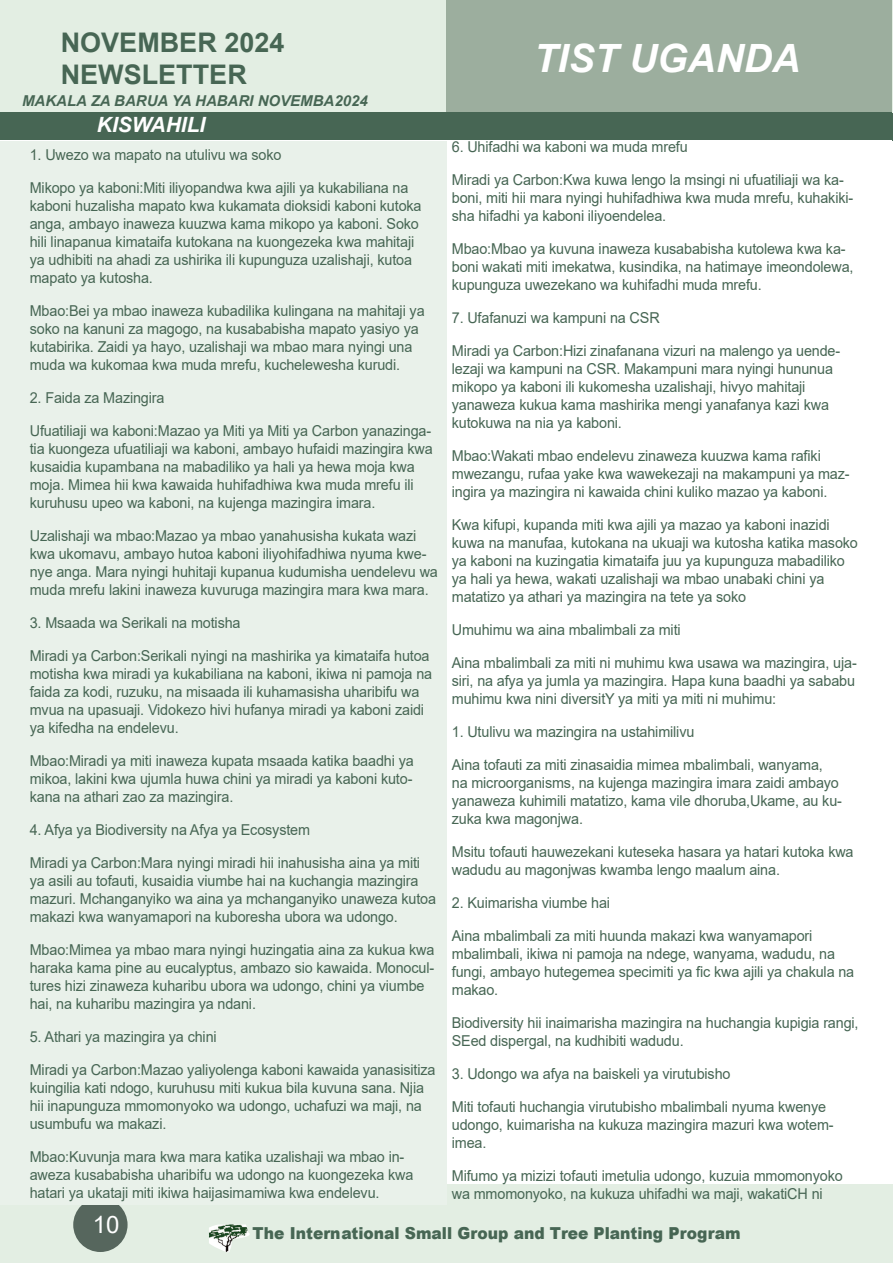
<style>
.page{position:relative;width:893px;height:1263px;background:#fff}
.page>*{position:absolute;margin:0;border:0;box-sizing:border-box;transform-origin:0 0}
.t1{font:italic 700 39px "Arial";color:#fff}
.t2{font:700 27px "Arial";color:#476654}
.t3{font:24px "Arial";color:#fff}
.t4{font:italic 700 21px "Arial";color:#fff}
.t5{font:900 16.5px "Arial";color:#476654;scale:.94 1}
.t6{font:15px/18px "Arial";letter-spacing:-.01em;color:#476654;scale:.96 1}
.t7{font:italic 700 15px "Arial";color:#476654}
</style>
<div class="page">
<div style="left:0;top:1184px;width:893px;height:79px;background:#e3eee3"></div>
<div style="left:73px;top:1198px;width:55px;height:54px;background:#56665d;border-radius:50%"></div>
<img style="left:209px;top:1224px;width:41px;height:28px">
<div style="left:0;top:141px;width:446px;height:1063px;background:#e9f1ea"></div>
<div style="left:0;top:0;width:446px;height:112px;background:#e3eee3"></div>
<div style="left:446px;top:0;width:447px;height:112px;background:#9cae9e"></div>
<div style="left:0;top:112px;width:893px;height:28px;background:#476654"></div>
<p class="t2" style="left:61px;top:23px;width:225px">NOVEMBER 2024</p>
<p class="t2" style="left:61px;top:56px;width:188px">NEWSLETTER</p>
<p class="t7" style="left:22px;top:91px;width:347px">MAKALA ZA BARUA YA HABARI NOVEMBA2024</p>
<p class="t4" style="left:97px;top:111px;width:110px">KISWAHILI</p>
<p class="t6" style="left:30px;top:145px;width:264px">1. Uwezo wa mapato na utulivu wa soko</p>
<p class="t6" style="left:30px;top:178px;width:410px">Mikopo ya kaboni:Miti iliyopandwa kwa ajili ya kukabiliana na kaboni huzalisha mapato kwa kukamata dioksidi kaboni kutoka anga, ambayo inaweza kuuzwa kama mikopo ya kaboni. Soko hili linapanua kimataifa kutokana na kuongezeka kwa mahitaji ya udhibiti na ahadi za ushirika ili kupunguza uzalishaji, kutoa mapato ya kutosha.</p>
<p class="t6" style="left:30px;top:301px;width:413px">Mbao:Bei ya mbao inaweza kubadilika kulingana na mahitaji ya soko na kanuni za magogo, na kusababisha mapato yasiyo ya kutabirika. Zaidi ya hayo, uzalishaji wa mbao mara nyingi una muda wa kukomaa kwa muda mrefu, kuchelewesha kurudi.</p>
<p class="t6" style="left:30px;top:388px;width:142px">2. Faida za Mazingira</p>
<p class="t6" style="left:30px;top:421px;width:421px">Ufuatiliaji wa kaboni:Mazao ya Miti ya Miti ya Carbon yanazinga&shy;tia kuongeza ufuatiliaji wa kaboni, ambayo hufaidi mazingira kwa kusaidia kupambana na mabadiliko ya hali ya hewa moja kwa moja. Mimea hii kwa kawaida huhifadhiwa kwa muda mrefu ili kuruhusu upeo wa kaboni, na kujenga mazingira imara.</p>
<p class="t6" style="left:30px;top:526px;width:427px">Uzalishaji wa mbao:Mazao ya mbao yanahusisha kukata wazi kwa ukomavu, ambayo hutoa kaboni iliyohifadhiwa nyuma kwe&shy;nye anga. Mara nyingi huhitaji kupanua kudumisha uendelevu wa muda mrefu lakini inaweza kuvuruga mazingira mara kwa mara.</p>
<p class="t6" style="left:30px;top:613px;width:221px">3. Msaada wa Serikali na motisha</p>
<p class="t6" style="left:30px;top:646px;width:421px">Miradi ya Carbon:Serikali nyingi na mashirika ya kimataifa hutoa motisha kwa miradi ya kukabiliana na kaboni, ikiwa ni pamoja na faida za kodi, ruzuku, na misaada ili kuhamasisha uharibifu wa mvua na upasuaji. Vidokezo hivi hufanya miradi ya kaboni zaidi ya kifedha na endelevu.</p>
<p class="t6" style="left:30px;top:751px;width:401px;text-align:justify">Mbao:Miradi ya miti inaweza kupata msaada katika baadhi ya mikoa, lakini kwa ujumla huwa chini ya miradi ya kaboni kuto&shy;kana na athari zao za mazingira.</p>
<p class="t6" style="left:30px;top:820px;width:294px">4. Afya ya Biodiversity na Afya ya Ecosystem</p>
<p class="t6" style="left:30px;top:853px;width:425px">Miradi ya Carbon:Mara nyingi miradi hii inahusisha aina ya miti ya asili au tofauti, kusaidia viumbe hai na kuchangia mazingira mazuri. Mchanganyiko wa aina ya mchanganyiko unaweza kutoa makazi kwa wanyamapori na kuboresha ubora wa udongo.</p>
<p class="t6" style="left:30px;top:940px;width:423px">Mbao:Mimea ya mbao mara nyingi huzingatia aina za kukua kwa haraka kama pine au eucalyptus, ambazo sio kawaida. Monocul&shy;tures hizi zinaweza kuharibu ubora wa udongo, chini ya viumbe hai, na kuharibu mazingira ya ndani.</p>
<p class="t6" style="left:30px;top:1027px;width:196px">5. Athari ya mazingira ya chini</p>
<p class="t6" style="left:30px;top:1060px;width:424px">Miradi ya Carbon:Mazao yaliyolenga kaboni kawaida yanasisitiza kuingilia kati ndogo, kuruhusu miti kukua bila kuvuna sana. Njia hii inapunguza mmomonyoko wa udongo, uchafuzi wa maji, na usumbufu wa makazi.</p>
<p class="t6" style="left:30px;top:1147px;width:401px">Mbao:Kuvunja mara kwa mara katika uzalishaji wa mbao in&shy;aweza kusababisha uharibifu wa udongo na kuongezeka kwa hatari ya ukataji miti ikiwa haijasimamiwa kwa endelevu.</p>
<p class="t1" style="left:534px;top:32px;width:268px">TIST UGANDA</p>
<p class="t6" style="left:452px;top:138px;width:247px">6. Uhifadhi wa kaboni wa muda mrefu</p>
<p class="t6" style="left:452px;top:171px;width:420px">Miradi ya Carbon:Kwa kuwa lengo la msingi ni ufuatiliaji wa ka&shy;boni, miti hii mara nyingi huhifadhiwa kwa muda mrefu, kuhakiki&shy;sha hifadhi ya kaboni iliyoendelea.</p>
<p class="t6" style="left:452px;top:240px;width:420px">Mbao:Mbao ya kuvuna inaweza kusababisha kutolewa kwa ka&shy;boni wakati miti imekatwa, kusindika, na hatimaye imeondolewa, kupunguza uwezekano wa kuhifadhi muda mrefu.</p>
<p class="t6" style="left:452px;top:309px;width:218px">7. Ufafanuzi wa kampuni na CSR</p>
<p class="t6" style="left:452px;top:342px;width:406px">Miradi ya Carbon:Hizi zinafanana vizuri na malengo ya uende&shy;lezaji wa kampuni na CSR. Makampuni mara nyingi hununua mikopo ya kaboni ili kukomesha uzalishaji, hivyo mahitaji yanaweza kukua kama mashirika mengi yanafanya kazi kwa kutokuwa na nia ya kaboni.</p>
<p class="t6" style="left:452px;top:447px;width:416px">Mbao:Wakati mbao endelevu zinaweza kuuzwa kama rafiki mwezangu, rufaa yake kwa wawekezaji na makampuni ya maz&shy;ingira ya mazingira ni kawaida chini kuliko mazao ya kaboni.</p>
<p class="t6" style="left:452px;top:516px;width:425px">Kwa kifupi, kupanda miti kwa ajili ya mazao ya kaboni inazidi kuwa na manufaa, kutokana na ukuaji wa kutosha katika masoko ya kaboni na kuzingatia kimataifa juu ya kupunguza mabadiliko ya hali ya hewa, wakati uzalishaji wa mbao unabaki chini ya matatizo ya athari ya mazingira na tete ya soko</p>
<p class="t6" style="left:452px;top:621px;width:240px">Umuhimu wa aina mbalimbali za miti</p>
<p class="t6" style="left:452px;top:654px;width:423px;text-align:justify">Aina mbalimbali za miti ni muhimu kwa usawa wa mazingira, uja&shy;siri, na afya ya jumla ya mazingira. Hapa kuna baadhi ya sababu muhimu kwa nini diversitY ya miti ya miti ni muhimu:</p>
<p class="t6" style="left:452px;top:723px;width:254px">1. Utulivu wa mazingira na ustahimilivu</p>
<p class="t6" style="left:452px;top:756px;width:408px">Aina tofauti za miti zinasaidia mimea mbalimbali, wanyama, na microorganisms, na kujenga mazingira imara zaidi ambayo yanaweza kuhimili matatizo, kama vile dhoruba,Ukame, au ku&shy;zuka kwa magonjwa.</p>
<p class="t6" style="left:452px;top:843px;width:420px">Msitu tofauti hauwezekani kuteseka hasara ya hatari kutoka kwa wadudu au magonjwas kwamba lengo maalum aina.</p>
<p class="t6" style="left:452px;top:894px;width:166px">2. Kuimarisha viumbe hai</p>
<p class="t6" style="left:452px;top:927px;width:421px">Aina mbalimbali za miti huunda makazi kwa wanyamapori mbalimbali, ikiwa ni pamoja na ndege, wanyama, wadudu, na fungi, ambayo hutegemea specimiti ya fic kwa ajili ya chakula na makao.</p>
<p class="t6" style="left:452px;top:1014px;width:425px">Biodiversity hii inaimarisha mazingira na huchangia kupigia rangi,<br>SEed dispergal, na kudhibiti wadudu.</p>
<p class="t6" style="left:452px;top:1065px;width:292px">3. Udongo wa afya na baiskeli ya virutubisho</p>
<p class="t6" style="left:452px;top:1098px;width:399px">Miti tofauti huchangia virutubisho mbalimbali nyuma kwenye udongo, kuimarisha na kukuza mazingira mazuri kwa wotem&shy;imea.</p>
<p class="t6" style="left:452px;top:1167px;width:409px">Mifumo ya mizizi tofauti imetulia udongo, kuzuia mmomonyoko wa mmomonyoko, na kukuza uhifadhi wa maji, wakatiCH ni</p>
<h3 class="t3" style="left:93px;top:1208px;width:28px">10</h3>
<p class="t5" style="left:252px;top:1221px;width:521px">The International Small Group and Tree Planting Program</p>
</div>
